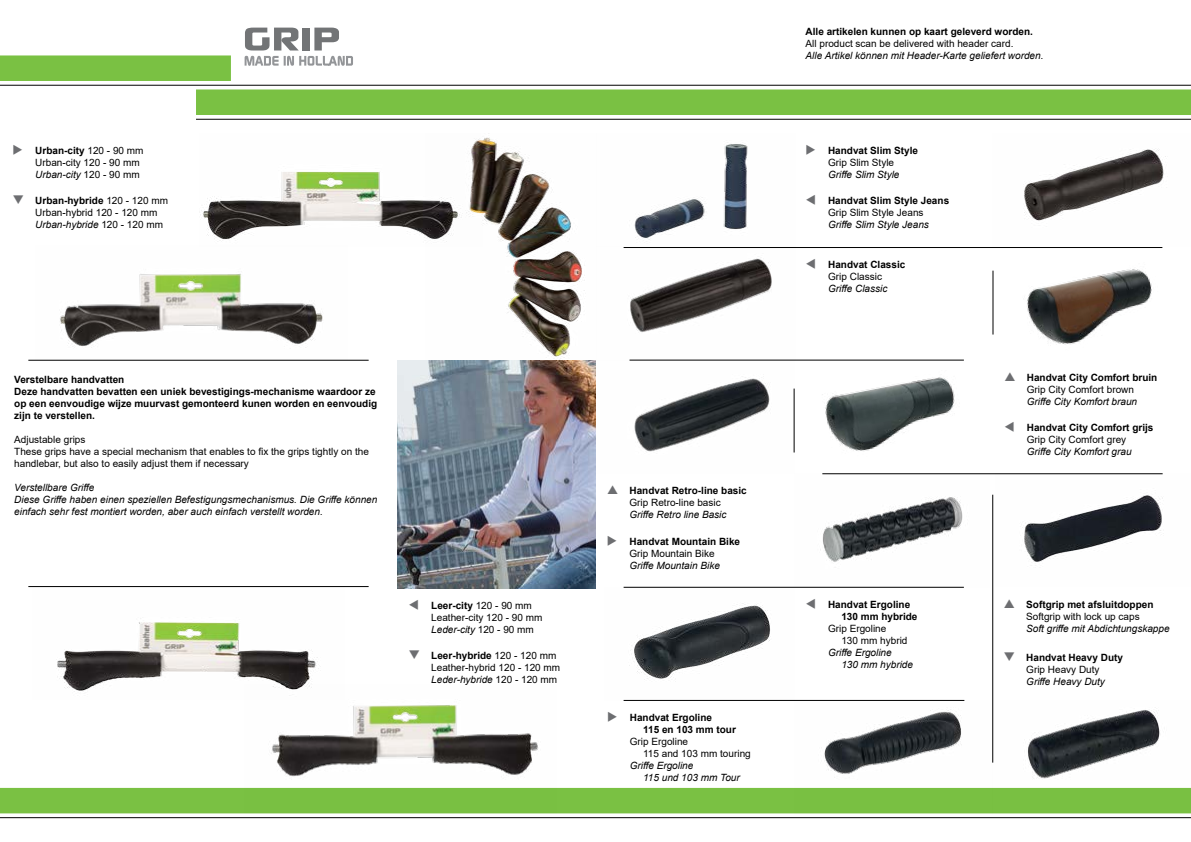
<style>
.page{position:relative;width:1191px;height:842px;background:#fff}
.page>*{position:absolute;margin:0;border:0;box-sizing:border-box;transform-origin:0 0}
.t1{font:700 10px/12px "Arial";color:#000;text-align:center}
.t2{font:10px/12px "Arial";color:#000}
.t3{font:italic 10px/12px "Arial";color:#000}
.s1{color:#6d6e71}
.s2{font-weight:700}
.s3{font-style:italic}
.s4{font-weight:400}
</style>
<div class="page">
<img style="left:995px;top:473px;width:168px;height:89px">
<img style="left:426px;top:137px;width:169px;height:224px">
<svg style="left:245px;top:28px;width:108px;height:38px"></svg>
<div style="left:0;top:788px;width:1191px;height:25px;background:#7ac143"></div>
<hr style="left:0;top:817px;width:1191px;height:1px;background:#000">
<img style="left:397px;top:361px;width:199px;height:227px">
<img style="left:60px;top:274px;width:263px;height:74px">
<img style="left:200px;top:137px;width:282px;height:110px">
<img style="left:32px;top:587px;width:312px;height:105px">
<img style="left:245px;top:685px;width:311px;height:103px">
<hr style="left:196px;top:119px;width:995px;height:1px;background:#000">
<div style="left:0;top:55px;width:231px;height:26px;background:#7ac143"></div>
<div style="left:196px;top:89px;width:995px;height:26px;background:#7ac143"></div>
<hr style="left:0;top:85px;width:1191px;height:1px;background:#000">
<img style="left:822px;top:377px;width:133px;height:74px">
<img style="left:595px;top:142px;width:200px;height:331px">
<img style="left:624px;top:603px;width:170px;height:97px">
<img style="left:794px;top:701px;width:396px;height:113px">
<img style="left:1027px;top:247px;width:136px;height:98px">
<img style="left:794px;top:497px;width:170px;height:90px">
<hr style="left:822px;top:474px;width:340px;height:1px;background:#000">
<hr style="left:629px;top:360px;width:335px;height:1px;background:#000">
<hr style="left:28px;top:586px;width:341px;height:1px;background:#000">
<hr style="left:28px;top:360px;width:341px;height:1px;background:#000">
<hr style="left:623px;top:247px;width:539px;height:1px;background:#000">
<hr style="left:623px;top:587px;width:341px;height:1px;background:#000">
<hr style="left:794px;top:389px;width:1px;height:63px;background:#000">
<hr style="left:992px;top:271px;width:1px;height:64px;background:#000">
<hr style="left:992px;top:495px;width:1px;height:268px;background:#000">
<hr style="left:623px;top:700px;width:341px;height:1px;background:#000">
<img style="left:1024px;top:149px;width:142px;height:72px">
<p class="t2" style="left:35px;top:144px;width:110px;text-indent:-23px"><span class="s1">◆</span> <span class="s2">Urban-city</span> 120 - 90 mm<br>Urban-city 120 - 90 mm<br><span class="s3">Urban-city</span> 120 - 90 mm</p>
<p class="t2" style="left:35px;top:195px;width:134px;text-indent:-23px"><span class="s1">❑</span> <span class="s2">Urban-hybride</span> 120 - 120 mm<br>Urban-hybrid 120 - 120 mm<br><span class="s3">Urban-hybride</span> 120 - 120 mm</p>
<p class="t1" style="left:14px;top:374px;width:364px;text-align:left">Verstelbare handvatten<br>Deze handvatten bevatten een uniek bevestigings-mechanisme waardoor ze op een eenvoudige wijze muurvast gemonteerd kunen worden en eenvoudig zijn te verstellen.</p>
<p class="t2" style="left:14px;top:433px;width:356px">Adjustable grips<br>These grips have a special mechanism that enables to fix the grips tightly on the handlebar, but also to easily adjust them if necessary</p>
<p class="t3" style="left:14px;top:482px;width:364px">Verstellbare Griffe<br>Diese Griffe haben einen speziellen Befestigungsmechanismus. Die Griffe können einfach sehr fest montiert worden, aber auch einfach verstellt worden.</p>
<p class="t2" style="left:431px;top:599px;width:113px;text-indent:-23px"><span class="s1">▼</span> <span class="s2">Leer-city</span> 120 - 90 mm<br>Leather-city 120 - 90 mm<br><span class="s3">Leder-city</span> 120 - 90 mm</p>
<p class="t2" style="left:431px;top:649px;width:130px;text-indent:-23px"><span class="s1">❑</span> <span class="s2">Leer-hybride</span> 120 - 120 mm<br>Leather-hybrid 120 - 120 mm<br><span class="s3">Leder-hybride</span> 120 - 120 mm</p>
<p class="t1" style="left:629px;top:485px;width:119px">Handvat Retro-line basic</p>
<p class="t2" style="left:629px;top:497px;width:93px">Grip Retro-line basic</p>
<p class="t3" style="left:629px;top:509px;width:98px">Griffe Retro line Basic</p>
<p class="t1" style="left:607px;top:535px;width:135px"><span class="s1">◆</span> Handvat Mountain Bike<br><span class="s4">Grip Mountain Bike</span></p>
<p class="t3" style="left:629px;top:559px;width:92px">Griffe Mountain Bike</p>
<p class="t1" style="left:643px;top:712px;width:94px;text-align:left;text-indent:-36px"><span class="s1">◆</span> Handvat Ergoline<br>115 en 103 mm tour</p>
<p class="t2" style="left:643px;top:736px;width:109px;text-indent:-13px">Grip Ergoline<br>115 and 103 mm touring</p>
<p class="t3" style="left:643px;top:760px;width:98px;text-indent:-13px">Griffe Ergoline<br>115 und 103 mm Tour</p>
<p class="t1" style="left:805px;top:26px;width:229px">Alle artikelen kunnen op kaart geleverd worden.</p>
<p class="t2" style="left:805px;top:38px;width:209px">All product scan be delivered with header card.</p>
<p class="t3" style="left:805px;top:50px;width:239px">Alle Artikel können mit Header-Karte geliefert worden.</p>
<p class="t1" style="left:805px;top:144px;width:114px"><span class="s1">◆</span> Handvat Slim Style<br><span class="s4">Grip Slim Style</span></p>
<p class="t3" style="left:828px;top:168px;width:73px">Griffe Slim Style</p>
<p class="t1" style="left:805px;top:195px;width:145px"><span class="s1">▼</span> Handvat Slim Style Jeans<br><span class="s4">Grip Slim Style Jeans</span></p>
<p class="t3" style="left:828px;top:219px;width:102px">Griffe Slim Style Jeans</p>
<p class="t1" style="left:805px;top:258px;width:101px"><span class="s1">▼</span> Handvat Classic<br><span class="s4">Grip Classic</span></p>
<p class="t3" style="left:828px;top:282px;width:61px">Griffe Classic</p>
<p class="t1" style="left:841px;top:599px;width:78px;text-align:left;text-indent:-36px"><span class="s1">▼</span> Handvat Ergoline<br>130 mm hybride</p>
<p class="t2" style="left:841px;top:622px;width:68px;text-indent:-13px">Grip Ergoline<br>130 mm hybrid</p>
<p class="t3" style="left:841px;top:647px;width:73px;text-indent:-13px">Griffe Ergoline<br>130 mm hybride</p>
<p class="t1" style="left:1026px;top:371px;width:132px">Handvat City Comfort bruin</p>
<p class="t2" style="left:1026px;top:383px;width:109px">Grip City Comfort brown</p>
<p class="t3" style="left:1026px;top:395px;width:112px">Griffe City Komfort braun</p>
<p class="t1" style="left:1004px;top:422px;width:151px"><span class="s1">▼</span> Handvat City Comfort grijs<br><span class="s4">Grip City Comfort grey</span></p>
<p class="t3" style="left:1026px;top:446px;width:106px">Griffe City Komfort grau</p>
<p class="t1" style="left:1026px;top:599px;width:129px">Softgrip met afsluitdoppen</p>
<p class="t2" style="left:1026px;top:610px;width:115px">Softgrip with lock up caps</p>
<p class="t3" style="left:1026px;top:623px;width:145px">Soft griffe mit Abdichtungskappe</p>
<p class="t1" style="left:1003px;top:651px;width:121px"><span class="s1">❑</span> Handvat Heavy Duty<br><span class="s4">Grip Heavy Duty</span></p>
<p class="t3" style="left:1026px;top:675px;width:80px">Griffe Heavy Duty</p>
</div>
